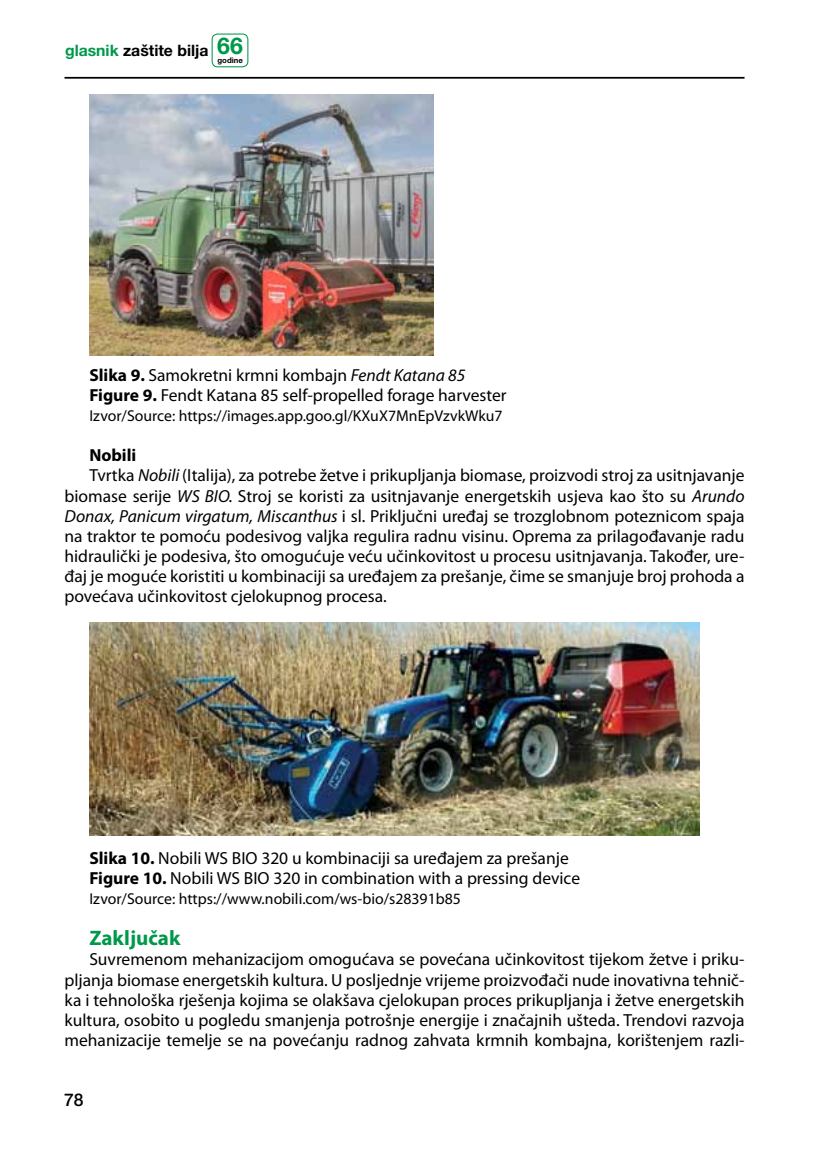
<style>
.page{position:relative;width:819px;height:1166px;background:#fff}
.page>*{position:absolute;margin:0;border:0;box-sizing:border-box;transform-origin:0 0}
.t1{font:700 21px "Myriad Pro";color:#00984a}
.t2{font:17.5px/20.1px "Myriad Pro";color:#000}
.t3{font:700 17.5px "Myriad Pro";color:#000}
.t4{font:500 17.5px "Helvetica Neue LT Pro";color:#000}
.t5{font:15.75px "Myriad Pro";color:#000}
.t6{font:700 15.75px "Helvetica Neue LT Pro";color:#000}
.t7{font:700 7.7px "Helvetica Neue LT Pro";color:#000}
.s1{color:#00984a}
.s2{font-size:23.1px;color:#00984a}
.s3{font-weight:700}
.s4{font-style:italic}
</style>
<div class="page">
<hr style="left:64px;top:77px;width:680px;height:2px;background:#000">
<div style="left:211px;top:34px;width:37px;height:33px;border:1px solid #00984a;border-radius:5px"></div>
<img style="left:89px;top:94px;width:345px;height:262px">
<img style="left:89px;top:622px;width:610px;height:213px">
<p class="t6" style="left:65px;top:40px;width:179px"><span class="s1">glasnik</span> zaštite bilja <span class="s2">66</span></p>
<p class="t7" style="left:217px;top:56px;width:27px">godine</p>
<p class="t2" style="left:89px;top:365px;width:419px"><span class="s3">Slika 9.</span> Samokretni krmni kombajn <span class="s4">Fendt Katana 85<br></span><span class="s3">Figure 9.</span> Fendt Katana 85 self-propelled forage harvester</p>
<p class="t5" style="left:89px;top:406px;width:415px">Izvor/Source: https://images.app.goo.gl/KXuX7MnEpVzvkWku7</p>
<p class="t3" style="left:89px;top:444px;width:48px">Nobili</p>
<p class="t2" style="left:89px;top:465px;width:656px">Tvrtka <span class="s4">Nobili</span> (Italija), za potrebe žetve i prikupljanja biomase, proizvodi stroj za usitnjavanje</p>
<p class="t2" style="left:64px;top:485px;width:681px">biomase serije <span class="s4">WS BIO.</span> Stroj se koristi za usitnjavanje energetskih usjeva kao što su <span class="s4">Arundo</span></p>
<p class="t2" style="left:64px;top:505px;width:681px"><span class="s4">Donax, Panicum virgatum, Miscanthus</span> i sl. Priključni uređaj se trozglobnom poteznicom spaja</p>
<p class="t2" style="left:64px;top:526px;width:681px">na traktor te pomoću podesivog valjka regulira radnu visinu. Oprema za prilagođavanje radu</p>
<p class="t2" style="left:64px;top:546px;width:681px">hidraulički je podesiva, što omogućuje veću učinkovitost u procesu usitnjavanja. Također, ure-</p>
<p class="t2" style="left:64px;top:566px;width:681px">đaj je moguće koristiti u kombinaciji sa uređajem za prešanje, čime se smanjuje broj prohoda a</p>
<p class="t2" style="left:64px;top:586px;width:324px">povećava učinkovitost cjelokupnog procesa.</p>
<p class="t2" style="left:89px;top:848px;width:492px"><span class="s3">Slika 10.</span> Nobili WS BIO 320 u kombinaciji sa uređajem za prešanje<br><span class="s3">Figure 10.</span> Nobili WS BIO 320 in combination with a pressing device</p>
<p class="t5" style="left:89px;top:889px;width:373px">Izvor/Source: https://www.nobili.com/ws-bio/s28391b85</p>
<p class="t1" style="left:89px;top:924px;width:93px">Zaključak</p>
<p class="t2" style="left:64px;top:949px;width:681px;text-align:justify;text-indent:25px">Suvremenom mehanizacijom omogućava se povećana učinkovitost tijekom žetve i priku&shy;pljanja biomase energetskih kultura. U posljednje vrijeme proizvođači nude inovativna tehnič&shy;ka i tehnološka rješenja kojima se olakšava cjelokupan proces prikupljanja i žetve energetskih kultura, osobito u pogledu smanjenja potrošnje energije i značajnih ušteda. Trendovi razvoja mehanizacije temelje se na povećanju radnog zahvata krmnih kombajna, korištenjem razli-</p>
<p class="t4" style="left:64px;top:1090px;width:21px">78</p>
</div>
